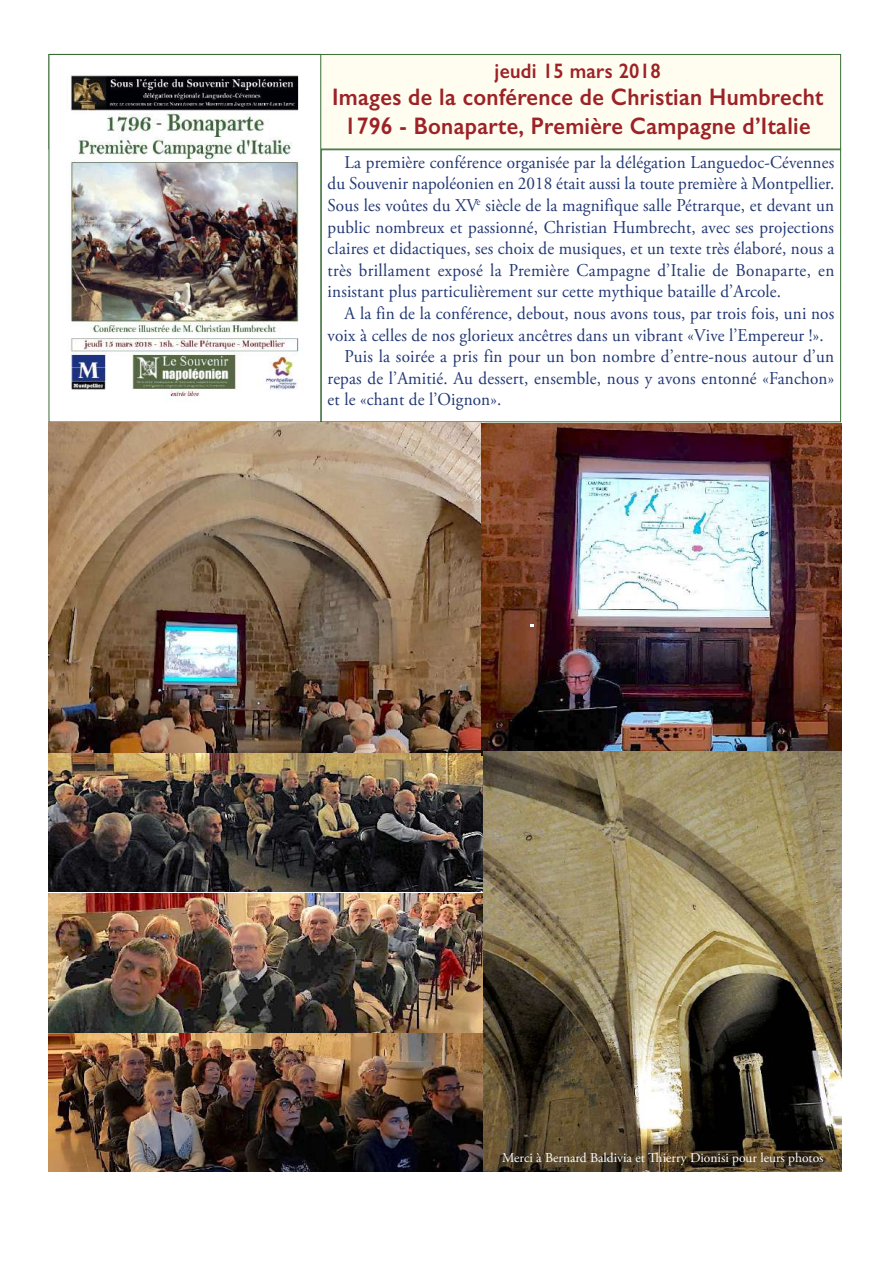
<style>
.page{position:relative;width:893px;height:1263px;background:#fff}
.page>*{position:absolute;margin:0;border:0;box-sizing:border-box;transform-origin:0 0}
.t1{font:600 24px/28.8px "Gill Sans";letter-spacing:.015em;color:#9c2226;text-align:center;scale:.93 1}
.t2{font:600 21px "Gill Sans";letter-spacing:.015em;color:#9c2226;scale:.93 1}
.t3{font:18px/21.6px "Adobe Garamond Pro";letter-spacing:.01em;color:#213773;text-align:justify;scale:.95 1}
.t4{font:13.5px "Adobe Garamond Pro";color:#fff}
</style>
<div class="page">
<div style="left:49px;top:55px;width:791px;height:94px;background:#fffdef"></div>
<div style="left:49px;top:54px;width:792px;height:95px;border:1px solid #386c34"></div>
<div style="left:321px;top:149px;width:520px;height:273px;border:1px solid #386c34"></div>
<div style="left:49px;top:55px;width:271px;height:367px;background:#fff"></div>
<div style="left:49px;top:54px;width:272px;height:368px;border:1px solid #386c34"></div>
<img style="left:70px;top:75px;width:230px;height:322px">
<img style="left:49px;top:423px;width:433px;height:329px">
<img style="left:49px;top:1032px;width:435px;height:140px">
<img style="left:49px;top:894px;width:435px;height:138px">
<img style="left:49px;top:753px;width:435px;height:139px">
<img style="left:482px;top:423px;width:359px;height:332px">
<img style="left:484px;top:752px;width:357px;height:420px">
<p class="t2" style="left:494px;top:58px;width:180px">jeudi 15 mars 2018</p>
<h1 class="t1" style="left:332px;top:83px;width:529px">Images de la conférence de Christian Humbrecht<br>1796 - Bonaparte, Première Campagne d’Italie</h1>
<p class="t3" style="left:327px;top:153px;width:535px;text-indent:17px">La première conférence organisée par la délégation Languedoc-Cévennes du Souvenir napoléonien en 2018 était aussi la toute première à Montpellier.<br>Sous les voûtes du XV<sup>e</sup> siècle de la magnifique salle Pétrarque, et devant un public nombreux et passionné, Christian Humbrecht, avec ses projections claires et didactiques, ses choix de musiques, et un texte très élaboré, nous a très brillament exposé la Première Campagne d’Italie de Bonaparte, en insistant plus particulièrement sur cette mythique bataille d’Arcole.</p>
<p class="t3" style="left:344px;top:304px;width:517px">A la fin de la conférence, debout, nous avons tous, par trois fois, uni nos</p>
<p class="t3" style="left:327px;top:326px;width:523px">voix à celles de nos glorieux ancêtres dans un vibrant «Vive l’Empereur !».</p>
<p class="t3" style="left:344px;top:347px;width:517px">Puis la soirée a pris fin pour un bon nombre d’entre-nous autour d’un</p>
<p class="t3" style="left:327px;top:369px;width:534px">repas de l’Amitié. Au dessert, ensemble, nous y avons entonné «Fanchon»</p>
<p class="t3" style="left:327px;top:390px;width:184px">et le «chant de l’Oignon».</p>
<p class="t4" style="left:502px;top:1153px;width:323px">Merci à Bernard Baldivia et Thierry Dionisi pour leurs photos</p>
</div>
